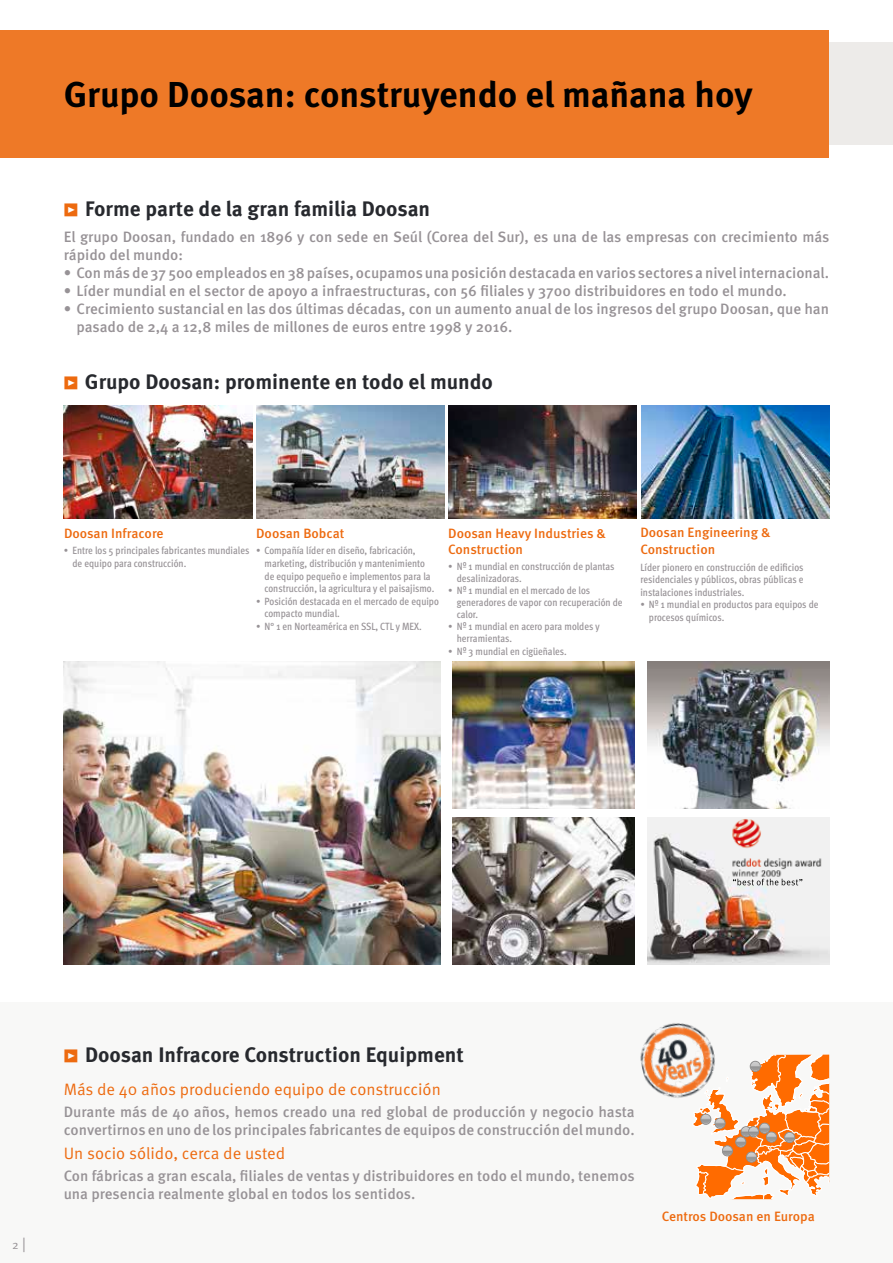
<style>
.page{position:relative;width:893px;height:1263px;background:#fff}
.page>*{position:absolute;margin:0;border:0;box-sizing:border-box;transform-origin:0 0}
.t1{font:700 36px "Meta Pro";color:#000}
.t2{font:700 21px "Meta Pro";color:#27292e}
.t3{font:16.5px "Meta Pro Norm";color:#ed6a0f}
.t4{font:500 15px/18px "Meta Pro";color:#979296}
.t5{font:500 13.5px/16.2px "Meta Pro";color:#ed6a0f}
.t6{font:12px "Meta Pro Norm";color:#979296}
.t7{font:500 condensed 10.5px/12.6px "Meta Pro";color:#979296}
.s1{font-size:17.25px;color:#ed6a0f}
.s2{font-size:15px}
</style>
<div class="page">
<div style="left:0;top:1003px;width:893px;height:260px;background:#f8f8f7"></div>
<div style="left:0;top:30px;width:829px;height:127px;background:#ee7927"></div>
<img style="left:641px;top:405px;width:188px;height:113px">
<img style="left:449px;top:405px;width:188px;height:113px">
<img style="left:256px;top:405px;width:188px;height:113px">
<img style="left:64px;top:661px;width:376px;height:303px">
<img style="left:453px;top:662px;width:182px;height:146px">
<img style="left:647px;top:662px;width:182px;height:146px">
<img style="left:453px;top:818px;width:182px;height:146px">
<img style="left:647px;top:818px;width:182px;height:146px">
<img style="left:728px;top:818px;width:98px;height:61px">
<svg style="left:733px;top:879px;width:69px;height:6px"></svg>
<div style="left:829px;top:43px;width:64px;height:102px;background:#edebe9"></div>
<svg style="left:693px;top:1054px;width:136px;height:145px"></svg>
<img style="left:640px;top:1023px;width:93px;height:84px">
<img style="left:64px;top:405px;width:188px;height:113px">
<h1 class="t1" style="left:64px;top:66px;width:690px">Grupo Doosan: construyendo el mañana hoy</h1>
<h2 class="t2" style="left:64px;top:192px;width:368px"><span class="s1">ѓ</span> Forme parte de la gran familia Doosan</h2>
<p class="t4" style="left:64px;top:227px;width:767px">El grupo Doosan, fundado en 1896 y con sede en Seúl (Corea del Sur), es una de las empresas con crecimiento más rápido del mundo:</p>
<p class="t4" style="left:64px;top:263px;width:767px">• Con más de 37 500 empleados en 38 países, ocupamos una posición destacada en varios sectores a nivel internacional.</p>
<p class="t4" style="left:64px;top:281px;width:725px">• Líder mundial en el sector de apoyo a infraestructuras, con 56 filiales y 3700 distribuidores en todo el mundo.</p>
<p class="t4" style="left:77px;top:299px;width:754px;text-indent:-13px">• Crecimiento sustancial en las dos últimas décadas, con un aumento anual de los ingresos del grupo Doosan, que han pasado de 2,4 a 12,8 miles de millones de euros entre 1998 y 2016.</p>
<h2 class="t2" style="left:64px;top:365px;width:431px"><span class="s1">ѓ</span> Grupo Doosan: prominente en todo el mundo</h2>
<p class="t5" style="left:256px;top:524px;width:90px">Doosan Bobcat</p>
<p class="t7" style="left:265px;top:544px;width:171px;text-indent:-9px">• Compañía líder en diseño, fabricación, marketing, distribución y mantenimiento de equipo pequeño e implementos para la construcción, la agricultura y el paisajismo.</p>
<p class="t7" style="left:265px;top:594px;width:176px;text-indent:-9px">• Posición destacada en el mercado de equipo compacto mundial.</p>
<p class="t7" style="left:256px;top:619px;width:167px">• N° 1 en Norteamérica en SSL, CTL y MEX.</p>
<p class="t5" style="left:64px;top:524px;width:101px">Doosan Infracore</p>
<p class="t7" style="left:72px;top:544px;width:178px;text-indent:-9px">• Entre los 5 principales fabricantes mundiales de equipo para construcción.</p>
<p class="t5" style="left:448px;top:524px;width:159px">Doosan Heavy Industries &amp;<br>Construction</p>
<p class="t7" style="left:457px;top:559px;width:159px;line-height:12px;text-indent:-9px">• Nº 1 mundial en construcción de plantas desalinizadoras.</p>
<p class="t7" style="left:457px;top:583px;width:167px;line-height:12px;text-indent:-9px">• Nº 1 mundial en el mercado de los generadores de vapor con recuperación de calor.</p>
<p class="t7" style="left:457px;top:619px;width:144px;line-height:12px;text-indent:-9px">• Nº 1 mundial en acero para moldes y herramientas.</p>
<p class="t7" style="left:448px;top:644px;width:120px">• Nº 3 mundial en cigüeñales.</p>
<p class="t5" style="left:640px;top:524px;width:132px">Doosan Engineering &amp;<br>Construction</p>
<p class="t7" style="left:640px;top:560px;width:165px;text-align:justify">Líder pionero en construcción de edificios residenciales y públicos, obras públicas e instalaciones industriales.</p>
<p class="t7" style="left:649px;top:598px;width:171px;text-indent:-9px">• Nº 1 mundial en productos para equipos de procesos químicos.</p>
<p class="t6" style="left:12px;top:1235px;width:15px">2 <span class="s2">|</span></p>
<h2 class="t2" style="left:64px;top:1038px;width:402px"><span class="s1">ѓ</span> Doosan Infracore Construction Equipment</h2>
<p class="t3" style="left:64px;top:1076px;width:379px">Más de 40 años produciendo equipo de construcción</p>
<p class="t4" style="left:64px;top:1102px;width:572px">Durante más de 40 años, hemos creado una red global de producción y negocio hasta convertirnos en uno de los principales fabricantes de equipos de construcción del mundo.</p>
<p class="t3" style="left:64px;top:1141px;width:223px">Un socio sólido, cerca de usted</p>
<p class="t4" style="left:64px;top:1166px;width:572px">Con fábricas a gran escala, filiales de ventas y distribuidores en todo el mundo, tenemos una presencia realmente global en todos los sentidos.</p>
<p class="t5" style="left:662px;top:1207px;width:155px">Centros Doosan en Europa</p>
</div>
